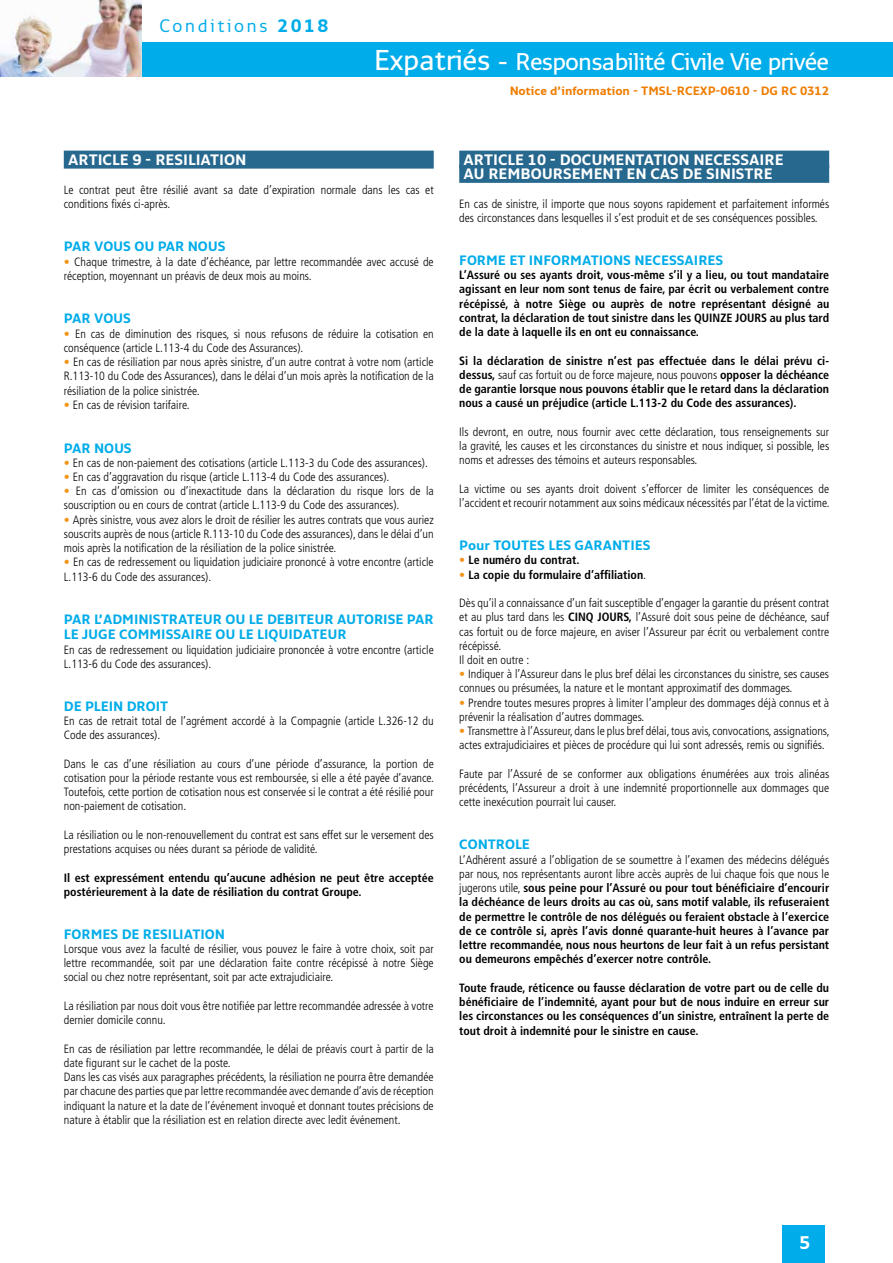
<style>
.page{position:relative;width:893px;height:1263px;background:#fff}
.page>*{position:absolute;margin:0;border:0;box-sizing:border-box;transform-origin:0 0}
.t1{font:600 24px "Monitor";letter-spacing:-.02em;color:#fff}
.t2{font:700 18.15px "Monitor";color:#fff}
.t3{font:18px "Monitor";letter-spacing:.14em;color:#00ace9}
.t4{font:700 15px/14.2px "Monitor";color:#fff}
.t5{font:700 13.5px/15px "Monitor";color:#00ace9}
.t6{font:300 condensed 12px/14.2px "Frutiger LT Std";color:#000}
.t7{font:700 condensed 12px/14.2px "Frutiger LT Std";color:#000;text-align:justify}
.t8{font:700 12px "Monitor";color:#ef7d00}
.s1{font-weight:700}
.s2{font-size:28.5px}
.s3{font-weight:700;color:#f39317}
.s4{font-weight:300}
.s5{color:#f39317}
</style>
<div class="page">
<div style="left:64px;top:151px;width:370px;height:18px;background:#27688f"></div>
<div style="left:459px;top:151px;width:370px;height:18px;background:#27688f"></div>
<div style="left:459px;top:165px;width:370px;height:18px;background:#27688f"></div>
<div style="left:0;top:43px;width:893px;height:34px;background:#00ace9"></div>
<div style="left:783px;top:1225px;width:42px;height:38px;background:#00ace9"></div>
<img style="left:0;top:0;width:141px;height:77px">
<h3 class="t3" style="left:159px;top:14px;width:171px">Conditions <span class="s1">2018</span></h3>
<h1 class="t1" style="left:374px;top:47px;width:457px"><span class="s2">Expatriés -</span> Responsabilité Civile Vie privée</h1>
<p class="t8" style="left:510px;top:83px;width:321px">Notice d’information - TMSL-RCEXP-0610 - DG RC 0312</p>
<p class="t4" style="left:68px;top:152px;width:180px">ARTICLE 9 - RESILIATION</p>
<p class="t6" style="left:64px;top:183px;width:371px">Le contrat peut être résilié avant sa date d’expiration normale dans les cas et conditions fixés ci-après.</p>
<p class="t5" style="left:64px;top:239px;width:163px">PAR VOUS OU PAR NOUS</p>
<p class="t6" style="left:64px;top:255px;width:371px"><span class="s3">•</span> Chaque trimestre, à la date d’échéance, par lettre recommandée avec accusé de réception, moyennant un préavis de deux mois au moins.</p>
<p class="t5" style="left:64px;top:311px;width:69px">PAR VOUS</p>
<p class="t6" style="left:64px;top:327px;width:371px"><span class="s3">•</span> En cas de diminution des risques, si nous refusons de réduire la cotisation en conséquence (article L.113-4 du Code des Assurances).</p>
<p class="t6" style="left:64px;top:355px;width:371px;text-align:justify"><span class="s3">•</span> En cas de résiliation par nous après sinistre, d’un autre contrat à votre nom (article R.113-10 du Code des Assurances), dans le délai d’un mois après la notification de la résiliation de la police sinistrée.</p>
<p class="t6" style="left:64px;top:398px;width:127px"><span class="s3">•</span> En cas de révision tarifaire.</p>
<p class="t5" style="left:64px;top:440px;width:69px">PAR NOUS</p>
<p class="t6" style="left:64px;top:456px;width:366px"><span class="s3">•</span> En cas de non-paiement des cotisations (article L.113-3 du Code des assurances).</p>
<p class="t6" style="left:64px;top:470px;width:327px"><span class="s3">•</span> En cas d’aggravation du risque (article L.113-4 du Code des assurances).</p>
<p class="t6" style="left:64px;top:484px;width:371px"><span class="s3">•</span> En cas d’omission ou d’inexactitude dans la déclaration du risque lors de la souscription ou en cours de contrat (article L.113-9 du Code des assurances).</p>
<p class="t6" style="left:64px;top:513px;width:371px;text-align:justify"><span class="s3">•</span> Après sinistre, vous avez alors le droit de résilier les autres contrats que vous auriez souscrits auprès de nous (article R.113-10 du Code des assurances), dans le délai d’un mois après la notification de la résiliation de la police sinistrée.</p>
<p class="t6" style="left:64px;top:555px;width:371px"><span class="s3">•</span> En cas de redressement ou liquidation judiciaire prononcé à votre encontre (article<br>L.113-6 du Code des assurances).</p>
<p class="t5" style="left:64px;top:611px;width:371px">PAR L’ADMINISTRATEUR OU LE DEBITEUR AUTORISE PAR<br>LE JUGE COMMISSAIRE OU LE LIQUIDATEUR</p>
<p class="t6" style="left:64px;top:642px;width:371px">En cas de redressement ou liquidation judiciaire prononcée à votre encontre (article<br>L.113-6 du Code des assurances).</p>
<p class="t5" style="left:64px;top:698px;width:106px">DE PLEIN DROIT</p>
<p class="t6" style="left:64px;top:714px;width:371px">En cas de retrait total de l’agrément accordé à la Compagnie (article L.326-12 du<br>Code des assurances).</p>
<p class="t6" style="left:64px;top:756px;width:372px;text-align:justify">Dans le cas d’une résiliation au cours d’une période d’assurance, la portion de cotisation pour la période restante vous est remboursée, si elle a été payée d’avance.<br>Toutefois, cette portion de cotisation nous est conservée si le contrat a été résilié pour non-paiement de cotisation.</p>
<p class="t6" style="left:64px;top:828px;width:371px">La résiliation ou le non-renouvellement du contrat est sans effet sur le versement des prestations acquises ou nées durant sa période de validité.</p>
<p class="t7" style="left:64px;top:870px;width:371px">Il est expressément entendu qu’aucune adhésion ne peut être acceptée postérieurement à la date de résiliation du contrat Groupe.</p>
<p class="t5" style="left:64px;top:926px;width:163px">FORMES DE RESILIATION</p>
<p class="t6" style="left:64px;top:942px;width:371px;text-align:justify">Lorsque vous avez la faculté de résilier, vous pouvez le faire à votre choix, soit par lettre recommandée, soit par une déclaration faite contre récépissé à notre Siège social ou chez notre représentant, soit par acte extrajudiciaire.</p>
<p class="t6" style="left:64px;top:999px;width:371px">La résiliation par nous doit vous être notifiée par lettre recommandée adressée à votre dernier domicile connu.</p>
<p class="t6" style="left:64px;top:1041px;width:371px">En cas de résiliation par lettre recommandée, le délai de préavis court à partir de la date figurant sur le cachet de la poste.<br>Dans les cas visés aux paragraphes précédents, la résiliation ne pourra être demandée par chacune des parties que par lettre recommandée avec demande d’avis de réception indiquant la nature et la date de l’événement invoqué et donnant toutes précisions de nature à établir que la résiliation est en relation directe avec ledit événement.</p>
<p class="t4" style="left:463px;top:152px;width:322px">ARTICLE 10 - DOCUMENTATION NECESSAIRE<br>AU REMBOURSEMENT EN CAS DE SINISTRE</p>
<p class="t6" style="left:459px;top:197px;width:371px">En cas de sinistre, il importe que nous soyons rapidement et parfaitement informés des circonstances dans lesquelles il s’est produit et de ses conséquences possibles.</p>
<p class="t5" style="left:459px;top:252px;width:266px">FORME ET INFORMATIONS NECESSAIRES</p>
<p class="t7" style="left:459px;top:268px;width:371px">L’Assuré ou ses ayants droit, vous-même s’il y a lieu, ou tout mandataire agissant en leur nom sont tenus de faire, par écrit ou verbalement contre récépissé, à notre Siège ou auprès de notre représentant désigné au contrat, la déclaration de tout sinistre dans les QUINZE JOURS au plus tard de la date à laquelle ils en ont eu connaissance.</p>
<p class="t7" style="left:459px;top:353px;width:371px">Si la déclaration de sinistre n’est pas effectuée dans le délai prévu ci&shy;dessus, <span class="s4">sauf cas fortuit ou de force majeure, nous pouvons</span> opposer la déchéance de garantie lorsque nous pouvons établir que le retard dans la déclaration nous a causé un préjudice (article L.113-2 du Code des assurances).</p>
<p class="t6" style="left:459px;top:425px;width:371px;text-align:justify">Ils devront, en outre, nous fournir avec cette déclaration, tous renseignements sur la gravité, les causes et les circonstances du sinistre et nous indiquer, si possible, les noms et adresses des témoins et auteurs responsables.</p>
<p class="t6" style="left:459px;top:482px;width:372px">La victime ou ses ayants droit doivent s’efforcer de limiter les conséquences de l’accident et recourir notamment aux soins médicaux nécessités par l’état de la victime.</p>
<p class="t5" style="left:459px;top:537px;width:193px">Pour TOUTES LES GARANTIES</p>
<p class="t7" style="left:459px;top:553px;width:122px"><span class="s5">•</span> Le numéro du contrat.</p>
<p class="t7" style="left:459px;top:567px;width:188px"><span class="s5">•</span> La copie du formulaire d’affiliation<span class="s4">.</span></p>
<p class="t6" style="left:459px;top:596px;width:371px">Dès qu’il a connaissance d’un fait susceptible d’engager la garantie du présent contrat et au plus tard dans les <span class="s1">CINQ JOURS,</span> l’Assuré doit sous peine de déchéance, sauf cas fortuit ou de force majeure, en aviser l’Assureur par écrit ou verbalement contre récépissé.<br>Il doit en outre :</p>
<p class="t6" style="left:459px;top:667px;width:371px"><span class="s3">•</span> Indiquer à l’Assureur dans le plus bref délai les circonstances du sinistre, ses causes connues ou présumées, la nature et le montant approximatif des dommages.</p>
<p class="t6" style="left:459px;top:696px;width:371px"><span class="s3">•</span> Prendre toutes mesures propres à limiter l’ampleur des dommages déjà connus et à prévenir la réalisation d’autres dommages.</p>
<p class="t6" style="left:459px;top:724px;width:372px"><span class="s3">•</span> Transmettre à l’Assureur, dans le plus bref délai, tous avis, convocations, assignations, actes extrajudiciaires et pièces de procédure qui lui sont adressés, remis ou signifiés.</p>
<p class="t6" style="left:459px;top:767px;width:371px;text-align:justify">Faute par l’Assuré de se conformer aux obligations énumérées aux trois alinéas précédents, l’Assureur a droit à une indemnité proportionnelle aux dommages que cette inexécution pourrait lui causer.</p>
<p class="t5" style="left:459px;top:836px;width:72px">CONTROLE</p>
<p class="t7" style="left:459px;top:852px;width:371px"><span class="s4">L’Adhérent assuré a l’obligation de se soumettre à l’examen des médecins délégués par nous, nos représentants auront libre accès auprès de lui chaque fois que nous le jugerons utile,</span> sous peine pour l’Assuré ou pour tout bénéficiaire d’encourir la déchéance de leurs droits au cas où, sans motif valable, ils refuseraient de permettre le contrôle de nos délégués ou feraient obstacle à l’exercice de ce contrôle si, après l’avis donné quarante-huit heures à l’avance par lettre recommandée, nous nous heurtons de leur fait à un refus persistant ou demeurons empêchés d’exercer notre contrôle.</p>
<p class="t7" style="left:459px;top:980px;width:371px">Toute fraude, réticence ou fausse déclaration de votre part ou de celle du bénéficiaire de l’indemnité, ayant pour but de nous induire en erreur sur les circonstances ou les conséquences d’un sinistre, entraînent la perte de tout droit à indemnité pour le sinistre en cause.</p>
<h2 class="t2" style="left:799px;top:1232px;width:13px">5</h2>
</div>
